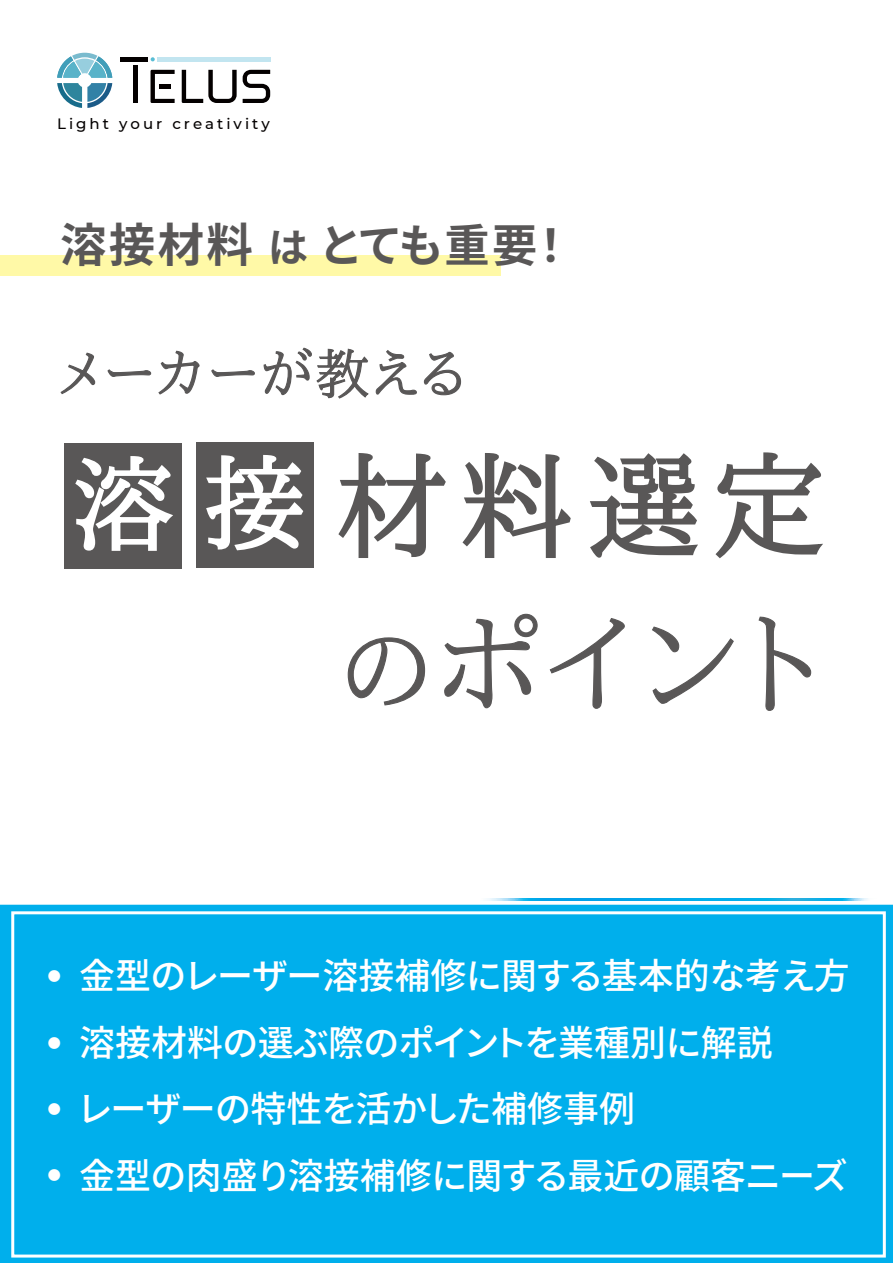
<style>
.page{position:relative;width:893px;height:1263px;background:#fff}
.page>*{position:absolute;margin:0;border:0;box-sizing:border-box;transform-origin:0 0}
.t1{font:114px "IP Aex Mincho";letter-spacing:.02em;color:#595757}
.t2{font:102.15px "IP Aex Mincho";color:#fff}
.t3{font:54.15px "IP Aex Mincho";letter-spacing:-.035em;color:#595757}
.t4{font:700 45.15px "Noto Sans CJ Kjp";letter-spacing:-.035em;color:#595757}
.t5{font:500 36px/66.6px "Noto Sans CJ Kjp";letter-spacing:-.02em;color:#fff}
.t6{font:500 15px "Montserrat";letter-spacing:.2em;color:#040000}
.t7{font:500 13.05px "Noto Sans CJ Kjp";color:#fff}
.s1{font-size:46.5px}
.s2{font-size:40.05px}
.s3{font-size:97.5px}
</style>
<div class="page">
<div style="left:0;top:905px;width:893px;height:358px;background:#00afec"></div>
<div style="left:11px;top:911px;width:875px;height:346px;border:3px solid #fff"></div>
<div style="left:0;top:255px;width:500px;height:21px;background:#fff9a7"></div>
<svg style="left:347px;top:637px;width:79px;height:69px"></svg>
<svg style="left:444px;top:613px;width:94px;height:96px"></svg>
<svg style="left:549px;top:618px;width:76px;height:91px"></svg>
<svg style="left:652px;top:626px;width:82px;height:78px"></svg>
<svg style="left:758px;top:616px;width:54px;height:95px"></svg>
<svg style="left:60px;top:352px;width:36px;height:42px"></svg>
<svg style="left:107px;top:350px;width:93px;height:45px"></svg>
<svg style="left:211px;top:369px;width:44px;height:8px"></svg>
<svg style="left:263px;top:347px;width:154px;height:52px"></svg>
<svg style="left:423px;top:351px;width:39px;height:45px"></svg>
<svg style="left:338px;top:453px;width:108px;height:105px"></svg>
<svg style="left:462px;top:453px;width:109px;height:105px"></svg>
<svg style="left:590px;top:453px;width:108px;height:105px"></svg>
<svg style="left:715px;top:452px;width:108px;height:107px"></svg>
<div style="left:64px;top:443px;width:118px;height:125px;background:#595757"></div>
<svg style="left:75px;top:456px;width:98px;height:95px"></svg>
<div style="left:196px;top:442px;width:118px;height:126px;background:#595757"></div>
<svg style="left:206px;top:455px;width:98px;height:96px"></svg>
<svg style="left:487px;top:898px;width:381px;height:2px"></svg>
<hr style="left:133px;top:66px;width:4px;height:37px;background:#040000">
<svg style="left:151px;top:70px;width:24px;height:33px"></svg>
<svg style="left:182px;top:70px;width:55px;height:33px"></svg>
<svg style="left:243px;top:70px;width:27px;height:33px"></svg>
<hr style="left:120px;top:57px;width:28px;height:4px;background:#040000">
<hr style="left:157px;top:57px;width:113px;height:4px;background:#c2e5f0">
<svg style="left:151px;top:57px;width:4px;height:4px"></svg>
<svg style="left:57px;top:53px;width:55px;height:55px"></svg>
<p class="t6" style="left:57px;top:114px;width:214px">Light your creativity</p>
<p class="t4" style="left:60px;top:220px;width:515px"><span class="s1">溶接材料</span> <span class="s2">は</span> とても重要！</p>
<h3 class="t3" style="left:54px;top:344px;width:418px">メーカーが教える</h3>
<h2 class="t2" style="left:72px;top:448px;width:231px">溶接</h2>
<h1 class="t1" style="left:335px;top:444px;width:492px">材料選定</h1>
<h1 class="t1" style="left:338px;top:602px;width:500px"><span class="s3">の</span>ポイント</h1>
<p class="t5" style="left:77px;top:943px;width:774px;text-indent:-29px"><sup>●</sup> 金型のレーザー溶接補修に関する基本的な考え方溶接材料の選ぶ際のポイントを業種別に解説<br>レーザーの特性を活かした補修事例</p>
<p class="t5" style="left:48px;top:1143px;width:802px"><sup>●</sup> 金型の肉盛り溶接補修に関する最近の顧客ニーズ</p>
<p class="t7" style="left:48px;top:1035px;width:15px">●</p>
<p class="t7" style="left:48px;top:1102px;width:15px">●</p>
</div>
